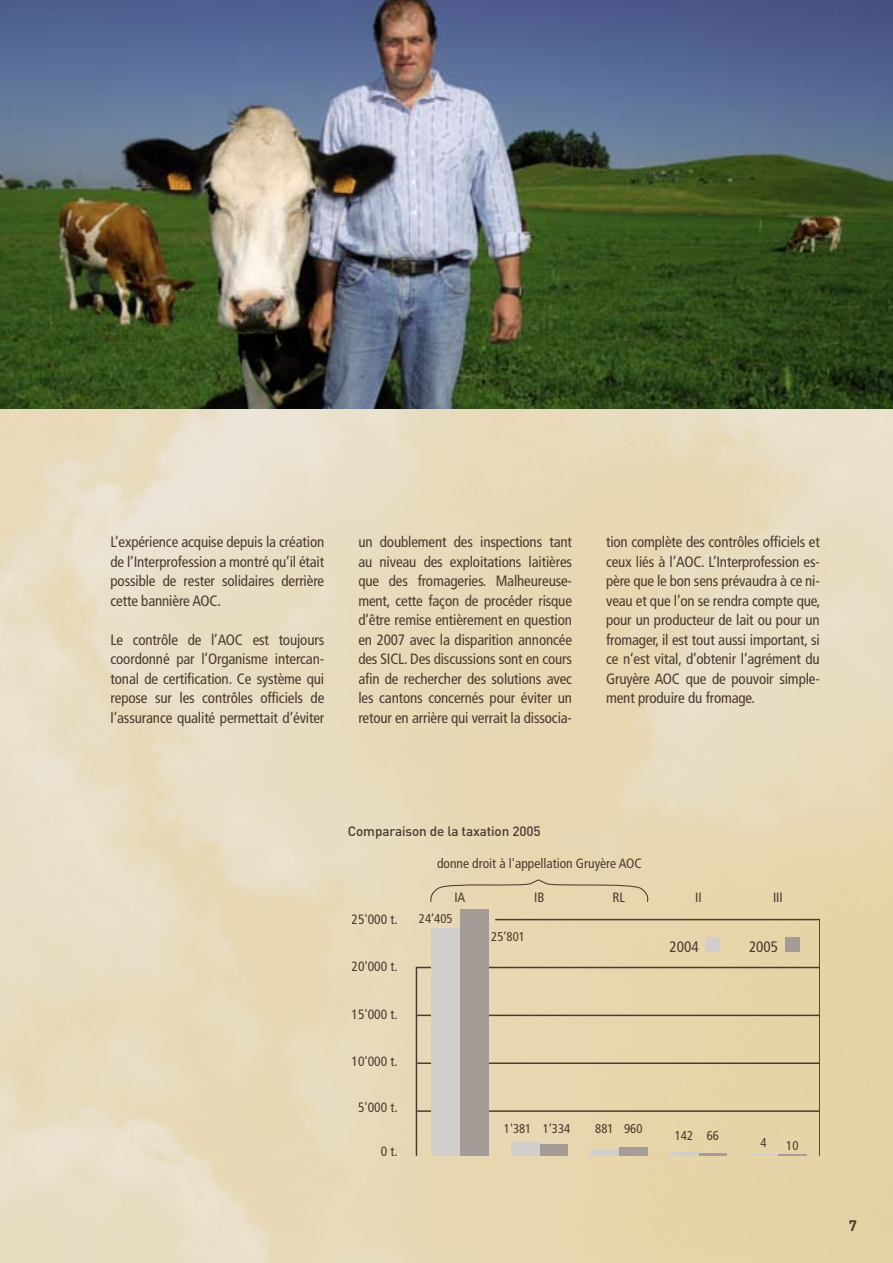
<style>
.page{position:relative;width:893px;height:1263px;background:#fff}
.page>*{position:absolute;margin:0;border:0;box-sizing:border-box;transform-origin:0 0}
.t1{font:condensed 15.15px "Frutiger";color:#4c3a2f}
.t2{font:condensed 15px/19.5px "Frutiger";letter-spacing:-.01em;color:#4c3a2f;text-align:justify}
.t3{font:condensed 13.5px "Frutiger";color:#4c3a2f}
.t4{font:500 13.5px "DIN";letter-spacing:-.01em;color:#4c3a2f}
.t5{font:condensed 12.75px "Frutiger";color:#4c3a2f}
</style>
<div class="page">
<img style="left:0;top:408px;width:893px;height:855px">
<img style="left:0;top:0;width:893px;height:408px">
<div style="left:706px;top:938px;width:14px;height:14px;background:#d2cecb"></div>
<div style="left:785px;top:938px;width:15px;height:14px;background:#a59c97"></div>
<hr style="left:416px;top:966px;width:1px;height:190px;background:#4c3a2f">
<hr style="left:819px;top:919px;width:1px;height:237px;background:#4c3a2f">
<hr style="left:417px;top:1110px;width:403px;height:2px;background:#4c3a2f">
<hr style="left:417px;top:1062px;width:403px;height:2px;background:#4c3a2f">
<hr style="left:417px;top:1015px;width:403px;height:1px;background:#4c3a2f">
<hr style="left:417px;top:967px;width:403px;height:1px;background:#4c3a2f">
<div style="left:460px;top:909px;width:29px;height:247px;background:#a59c97"></div>
<div style="left:431px;top:928px;width:29px;height:228px;background:#d2cecb"></div>
<div style="left:539px;top:1145px;width:29px;height:11px;background:#a59c97"></div>
<div style="left:511px;top:1143px;width:29px;height:13px;background:#d2cecb"></div>
<div style="left:619px;top:1147px;width:29px;height:9px;background:#a59c97"></div>
<div style="left:590px;top:1149px;width:29px;height:7px;background:#d2cecb"></div>
<hr style="left:698px;top:1153px;width:29px;height:3px;background:#a59c97">
<hr style="left:670px;top:1152px;width:28px;height:4px;background:#d2cecb">
<hr style="left:778px;top:1154px;width:29px;height:2px;background:#a59c97">
<svg style="left:749px;top:1155px;width:29px;height:1px"></svg>
<svg style="left:428px;top:880px;width:222px;height:22px;background:#dfcfaa"></svg>
<hr style="left:496px;top:919px;width:324px;height:1px;background:#4c3a2f">
<svg style="left:849px;top:1220px;width:7px;height:11px"></svg>
<p class="t2" style="left:111px;top:532px;width:215px">L’expérience acquise depuis la création de l’Interprofession a montré qu’il était possible de rester solidaires derrière cette bannière AOC.</p>
<p class="t2" style="left:111px;top:630px;width:215px">Le contrôle de l’AOC est toujours coordonné par l’Organisme intercan&shy;tonal de certification. Ce système qui repose sur les contrôles officiels de l’assurance qualité permettait d’éviter</p>
<p class="t2" style="left:358px;top:532px;width:215px">un doublement des inspections tant au niveau des exploitations laitières que des fromageries. Malheureuse&shy;ment, cette façon de procéder risque d’être remise entièrement en question en 2007 avec la disparition annoncée des SICL. Des discussions sont en cours afin de rechercher des solutions avec les cantons concernés pour éviter un retour en arrière qui verrait la dissocia-</p>
<p class="t2" style="left:606px;top:532px;width:216px">tion complète des contrôles officiels et ceux liés à l’AOC. L’Interprofession es&shy;père que le bon sens prévaudra à ce ni&shy;veau et que l’on se rendra compte que, pour un producteur de lait ou pour un fromager, il est tout aussi important, si ce n’est vital, d’obtenir l’agrément du Gruyère AOC que de pouvoir simple&shy;ment produire du fromage.</p>
<p class="t4" style="left:348px;top:822px;width:194px">Comparaison de la taxation 2005</p>
<p class="t3" style="left:437px;top:855px;width:206px">donne droit à l'appellation Gruyère AOC</p>
<p class="t3" style="left:352px;top:911px;width:48px">25'000 t.</p>
<p class="t3" style="left:352px;top:959px;width:48px">20'000 t.</p>
<p class="t3" style="left:352px;top:1007px;width:48px">15'000 t.</p>
<p class="t3" style="left:352px;top:1053px;width:48px">10'000 t.</p>
<p class="t3" style="left:358px;top:1100px;width:41px">5'000 t.</p>
<p class="t3" style="left:381px;top:1143px;width:18px">0 t.</p>
<p class="t3" style="left:454px;top:889px;width:13px">IA</p>
<p class="t3" style="left:534px;top:889px;width:12px">IB</p>
<p class="t5" style="left:419px;top:911px;width:35px">24’405</p>
<p class="t5" style="left:491px;top:929px;width:35px">25’801</p>
<p class="t5" style="left:504px;top:1121px;width:68px">1'381 1’334</p>
<p class="t3" style="left:613px;top:889px;width:14px">RL</p>
<p class="t3" style="left:695px;top:889px;width:8px">II</p>
<p class="t3" style="left:773px;top:889px;width:11px">III</p>
<p class="t1" style="left:669px;top:938px;width:31px">2004</p>
<p class="t1" style="left:749px;top:938px;width:31px">2005</p>
<p class="t5" style="left:595px;top:1121px;width:49px">881 960</p>
<p class="t5" style="left:675px;top:1128px;width:46px">142 66</p>
<p class="t5" style="left:760px;top:1135px;width:8px">4</p>
<p class="t5" style="left:786px;top:1138px;width:14px">10</p>
</div>
